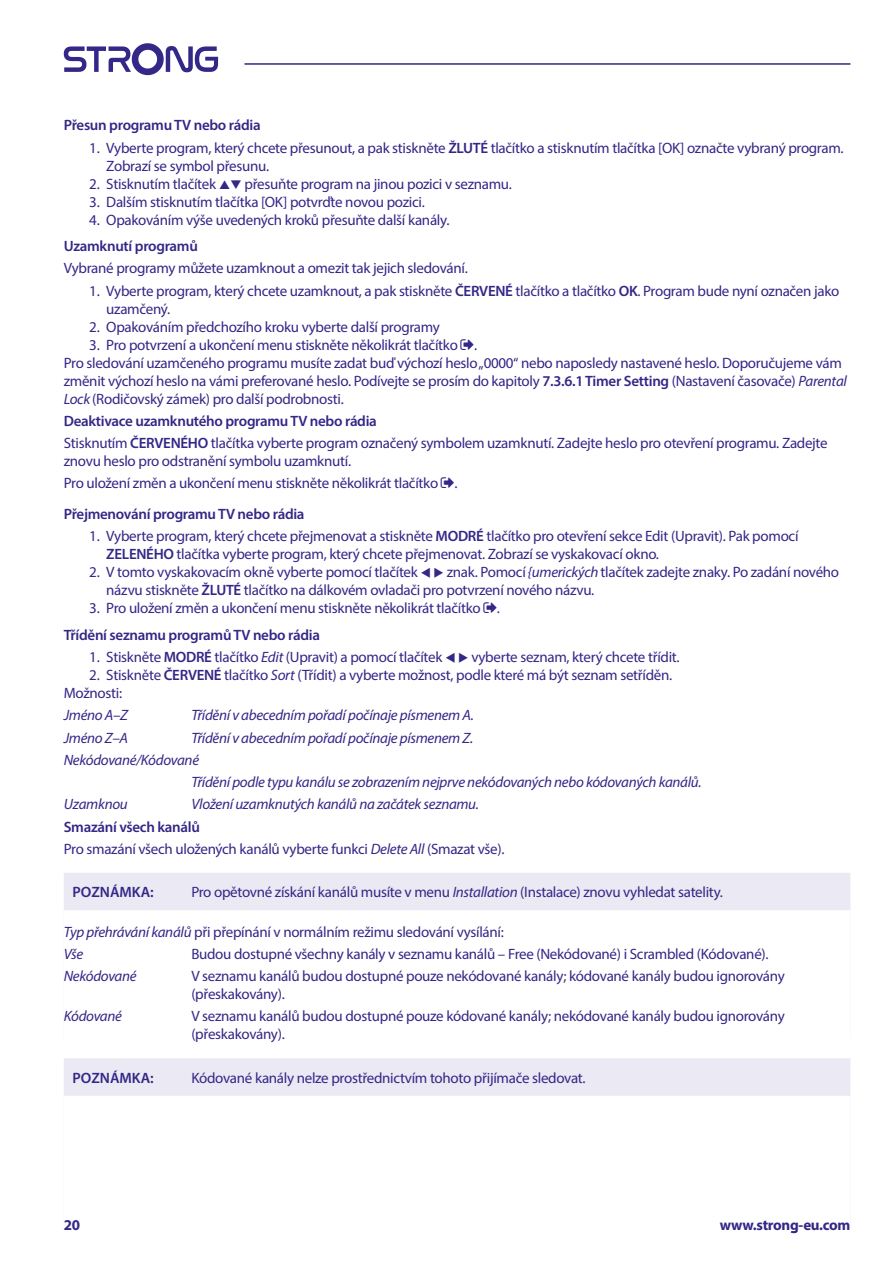
<style>
.page{position:relative;width:893px;height:1263px;background:#fff}
.page>*{position:absolute;margin:0;border:0;box-sizing:border-box;transform-origin:0 0}
.t1{font:15px/18px "Myriad Pro";letter-spacing:-.02em;color:#332787}
.t2{font:italic 15px "Myriad Pro";letter-spacing:-.02em;color:#332787}
.t3{font:600 15px "Myriad Pro";letter-spacing:-.02em;color:#332787}
.t4{font:700 15px "Myriad Pro";letter-spacing:-.02em;color:#332787}
.t5{font:600 15px "Myriad Pro";color:#332787}
.s1{font-weight:600}
.s2{font-style:italic}
</style>
<div class="page">
<svg style="left:64px;top:43px;width:154px;height:32px"></svg>
<hr style="left:244px;top:63px;width:606px;height:2px;background:#332787">
<div style="left:64px;top:873px;width:786px;height:165px;background:#ebe9f3"></div>
<div style="left:64px;top:910px;width:786px;height:135px;background:#fff"></div>
<div style="left:64px;top:1058px;width:786px;height:165px;background:#ebe9f3"></div>
<div style="left:64px;top:1096px;width:786px;height:135px;background:#fff"></div>
<p class="t3" style="left:64px;top:116px;width:198px">Přesun programu TV nebo rádia</p>
<p class="t1" style="left:106px;top:138px;width:739px;text-indent:-17px">1. Vyberte program, který chcete přesunout, a pak stiskněte <span class="s1">ŽLUTÉ</span> tlačítko a stisknutím tlačítka [OK] označte vybraný program.<br>Zobrazí se symbol přesunu.</p>
<p class="t1" style="left:89px;top:174px;width:424px">2. Stisknutím tlačítek ❑ přesuňte program na jinou pozici v seznamu.</p>
<p class="t1" style="left:89px;top:192px;width:337px">3. Dalším stisknutím tlačítka [OK] potvrďte novou pozici.</p>
<p class="t1" style="left:89px;top:210px;width:362px">4. Opakováním výše uvedených kroků přesuňte další kanály.</p>
<p class="t3" style="left:64px;top:236px;width:136px">Uzamknutí programů</p>
<p class="t1" style="left:64px;top:259px;width:405px">Vybrané programy můžete uzamknout a omezit tak jejich sledování.</p>
<p class="t1" style="left:106px;top:281px;width:734px;text-indent:-17px">1. Vyberte program, který chcete uzamknout, a pak stiskněte <span class="s1">ČERVENÉ</span> tlačítko a tlačítko <span class="s1">OK</span>. Program bude nyní označen jako uzamčený.</p>
<p class="t1" style="left:89px;top:317px;width:352px">2. Opakováním předchozího kroku vyberte další programy</p>
<p class="t1" style="left:64px;top:335px;width:785px;text-indent:26px">3. Pro potvrzení a ukončení menu stiskněte několikrát tlačítko .<br>Pro sledování uzamčeného programu musíte zadat buď výchozí heslo „0000“ nebo naposledy nastavené heslo. Doporučujeme vám změnit výchozí heslo na vámi preferované heslo. Podívejte se prosím do kapitoly <span class="s1">7.3.6.1 Timer Setting</span> (Nastavení časovače) <span class="s2">Parental Lock</span> (Rodičovský zámek) pro další podrobnosti.</p>
<p class="t1" style="left:64px;top:409px;width:765px;line-height:22.2px"><span class="s1">Deaktivace uzamknutého programu TV nebo rádia<br></span>Stisknutím <span class="s1">ČERVENÉHO</span> tlačítka vyberte program označený symbolem uzamknutí. Zadejte heslo pro otevření programu. Zadejte</p>
<p class="t1" style="left:64px;top:450px;width:395px;line-height:22.2px">znovu heslo pro odstranění symbolu uzamknutí.<br>Pro uložení změn a ukončení menu stiskněte několikrát tlačítko .</p>
<p class="t3" style="left:64px;top:504px;width:242px">Přejmenování programu TV nebo rádia</p>
<p class="t1" style="left:106px;top:527px;width:694px;text-indent:-17px">1. Vyberte program, který chcete přejmenovat a stiskněte <span class="s1">MODRÉ</span> tlačítko pro otevření sekce Edit (Upravit). Pak pomocí<br><span class="s1">ZELENÉHO</span> tlačítka vyberte program, který chcete přejmenovat. Zobrazí se vyskakovací okno.</p>
<p class="t1" style="left:106px;top:563px;width:734px;text-indent:-17px">2. V tomto vyskakovacím okně vyberte pomocí tlačítek ▼ ◆ znak. Pomocí <span class="s2">{umerických</span> tlačítek zadejte znaky. Po zadání nového názvu stiskněte <span class="s1">ŽLUTÉ</span> tlačítko na dálkovém ovladači pro potvrzení nového názvu.</p>
<p class="t1" style="left:89px;top:599px;width:412px">3. Pro uložení změn a ukončení menu stiskněte několikrát tlačítko .</p>
<p class="t3" style="left:64px;top:625px;width:258px">Třídění seznamu programů TV nebo rádia</p>
<p class="t1" style="left:89px;top:648px;width:592px">1. Stiskněte <span class="s1">MODRÉ</span> tlačítko <span class="s2">Edit</span> (Upravit) a pomocí tlačítek ▼ ◆ vyberte seznam, který chcete třídit.</p>
<p class="t1" style="left:64px;top:666px;width:610px;text-indent:26px">2. Stiskněte <span class="s1">ČERVENÉ</span> tlačítko <span class="s2">Sort</span> (Třídit) a vyberte možnost, podle které má být seznam setříděn.<br>Možnosti:</p>
<p class="t2" style="left:64px;top:706px;width:66px">Jméno A–Z</p>
<p class="t2" style="left:191px;top:706px;width:284px">Třídění v abecedním pořadí počínaje písmenem A.</p>
<p class="t2" style="left:64px;top:728px;width:66px">Jméno Z–A</p>
<p class="t2" style="left:191px;top:728px;width:283px">Třídění v abecedním pořadí počínaje písmenem Z.</p>
<p class="t2" style="left:64px;top:751px;width:137px">Nekódované/Kódované</p>
<p class="t2" style="left:191px;top:773px;width:512px">Třídění podle typu kanálu se zobrazením nejprve nekódovaných nebo kódovaných kanálů.</p>
<p class="t2" style="left:64px;top:795px;width:66px">Uzamknou</p>
<p class="t2" style="left:191px;top:795px;width:289px">Vložení uzamknutých kanálů na začátek seznamu.</p>
<p class="t1" style="left:64px;top:815px;width:442px;line-height:22.2px"><span class="s1">Smazání všech kanálů<br></span>Pro smazání všech uložených kanálů vyberte funkci <span class="s2">Delete All</span> (Smazat vše).</p>
<p class="t5" style="left:72px;top:883px;width:83px">POZNÁMKA:</p>
<p class="t1" style="left:191px;top:883px;width:533px">Pro opětovné získání kanálů musíte v menu <span class="s2">Installation</span> (Instalace) znovu vyhledat satelity.</p>
<p class="t1" style="left:64px;top:920px;width:442px;line-height:22.2px"><span class="s2">Typ přehrávání kanálů</span> při přepínání v normálním režimu sledování vysílání:<br><span class="s2">Vše</span></p>
<p class="t1" style="left:191px;top:945px;width:579px">Budou dostupné všechny kanály v seznamu kanálů – Free (Nekódované) i Scrambled (Kódované).</p>
<p class="t2" style="left:64px;top:967px;width:74px">Nekódované</p>
<p class="t1" style="left:191px;top:967px;width:595px">V seznamu kanálů budou dostupné pouze nekódované kanály; kódované kanály budou ignorovány (přeskakovány).</p>
<p class="t2" style="left:64px;top:1007px;width:60px">Kódované</p>
<p class="t1" style="left:191px;top:1007px;width:595px">V seznamu kanálů budou dostupné pouze kódované kanály; nekódované kanály budou ignorovány (přeskakovány).</p>
<p class="t5" style="left:72px;top:1068px;width:83px">POZNÁMKA:</p>
<p class="t1" style="left:191px;top:1069px;width:396px">Kódované kanály nelze prostřednictvím tohoto přijímače sledovat.</p>
<p class="t4" style="left:64px;top:1215px;width:18px">20</p>
<p class="t4" style="left:720px;top:1215px;width:132px">www.strong-eu.com</p>
</div>
